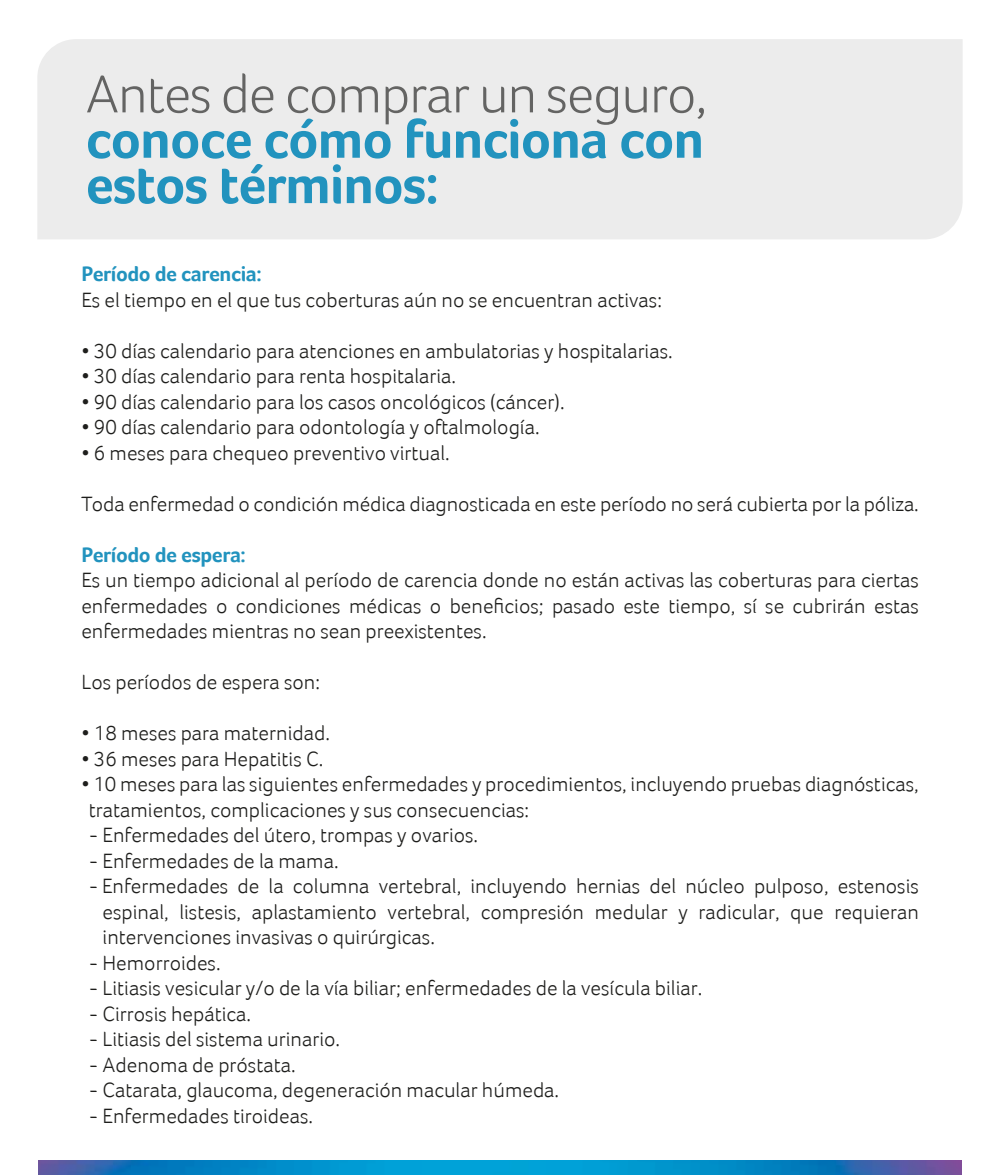
<style>
.page{position:relative;width:1000px;height:1175px;background:#fff}
.page>*{position:absolute;margin:0;border:0;box-sizing:border-box;transform-origin:0 0}
.t1{font:700 55px/45.4px "Foco";letter-spacing:-.02em;color:#2293be}
.t2{font:300 55px "Foco";letter-spacing:-.02em;color:#646463}
.t3{font:300 21.25px/25.5px "Foco";color:#1e1e1c;text-align:justify}
.t4{font:700 21.25px "Foco";letter-spacing:-.02em;color:#2293be}
</style>
<div class="page">
<div style="left:37px;top:39px;width:926px;height:200px;background:#ececec"></div>
<img style="left:39px;top:1161px;width:922px;height:14px">
<h1 class="t2" style="left:86px;top:62px;width:623px">Antes de comprar un seguro,</h1>
<h1 class="t1" style="left:86px;top:116px;width:620px">conoce cómo funciona con estos términos:</h1>
<p class="t4" style="left:81px;top:262px;width:182px">Período de carencia:</p>
<p class="t3" style="left:81px;top:287px;width:582px">Es el tiempo en el que tus coberturas aún no se encuentran activas:</p>
<p class="t3" style="left:81px;top:338px;width:593px">• 30 días calendario para atenciones en ambulatorias y hospitalarias.</p>
<p class="t3" style="left:81px;top:363px;width:376px">• 30 días calendario para renta hospitalaria.</p>
<p class="t3" style="left:81px;top:389px;width:485px">• 90 días calendario para los casos oncológicos (cáncer).</p>
<p class="t3" style="left:81px;top:414px;width:460px">• 90 días calendario para odontología y oftalmología.</p>
<p class="t3" style="left:81px;top:440px;width:370px">• 6 meses para chequeo preventivo virtual.</p>
<p class="t3" style="left:81px;top:491px;width:839px">Toda enfermedad o condición médica diagnosticada en este período no será cubierta por la póliza.</p>
<p class="t4" style="left:81px;top:542px;width:166px">Período de espera:</p>
<p class="t3" style="left:81px;top:567px;width:839px">Es un tiempo adicional al período de carencia donde no están activas las coberturas para ciertas enfermedades o condiciones médicas o beneficios; pasado este tiempo, sí se cubrirán estas enfermedades mientras no sean preexistentes.</p>
<p class="t3" style="left:81px;top:669px;width:240px">Los períodos de espera son:</p>
<p class="t3" style="left:81px;top:720px;width:250px">• 18 meses para maternidad.</p>
<p class="t3" style="left:81px;top:746px;width:243px">• 36 meses para Hepatitis C.</p>
<p class="t3" style="left:89px;top:771px;width:831px;text-indent:-8px">• 10 meses para las siguientes enfermedades y procedimientos, incluyendo pruebas diagnósticas, tratamientos, complicaciones y sus consecuencias:</p>
<p class="t3" style="left:89px;top:822px;width:391px">- Enfermedades del útero, trompas y ovarios.</p>
<p class="t3" style="left:89px;top:848px;width:251px">- Enfermedades de la mama.</p>
<p class="t3" style="left:103px;top:873px;width:818px;text-indent:-14px">- Enfermedades de la columna vertebral, incluyendo hernias del núcleo pulposo, estenosis espinal, listesis, aplastamiento vertebral, compresión medular y radicular, que requieran intervenciones invasivas o quirúrgicas.</p>
<p class="t3" style="left:89px;top:950px;width:133px">- Hemorroides.</p>
<p class="t3" style="left:89px;top:975px;width:615px">- Litiasis vesicular y/o de la vía biliar; enfermedades de la vesícula biliar.</p>
<p class="t3" style="left:89px;top:1001px;width:164px">- Cirrosis hepática.</p>
<p class="t3" style="left:89px;top:1026px;width:253px">- Litiasis del sistema urinario.</p>
<p class="t3" style="left:89px;top:1052px;width:208px">- Adenoma de próstata.</p>
<p class="t3" style="left:89px;top:1077px;width:472px">- Catarata, glaucoma, degeneración macular húmeda.</p>
<p class="t3" style="left:89px;top:1103px;width:226px">- Enfermedades tiroideas.</p>
</div>
